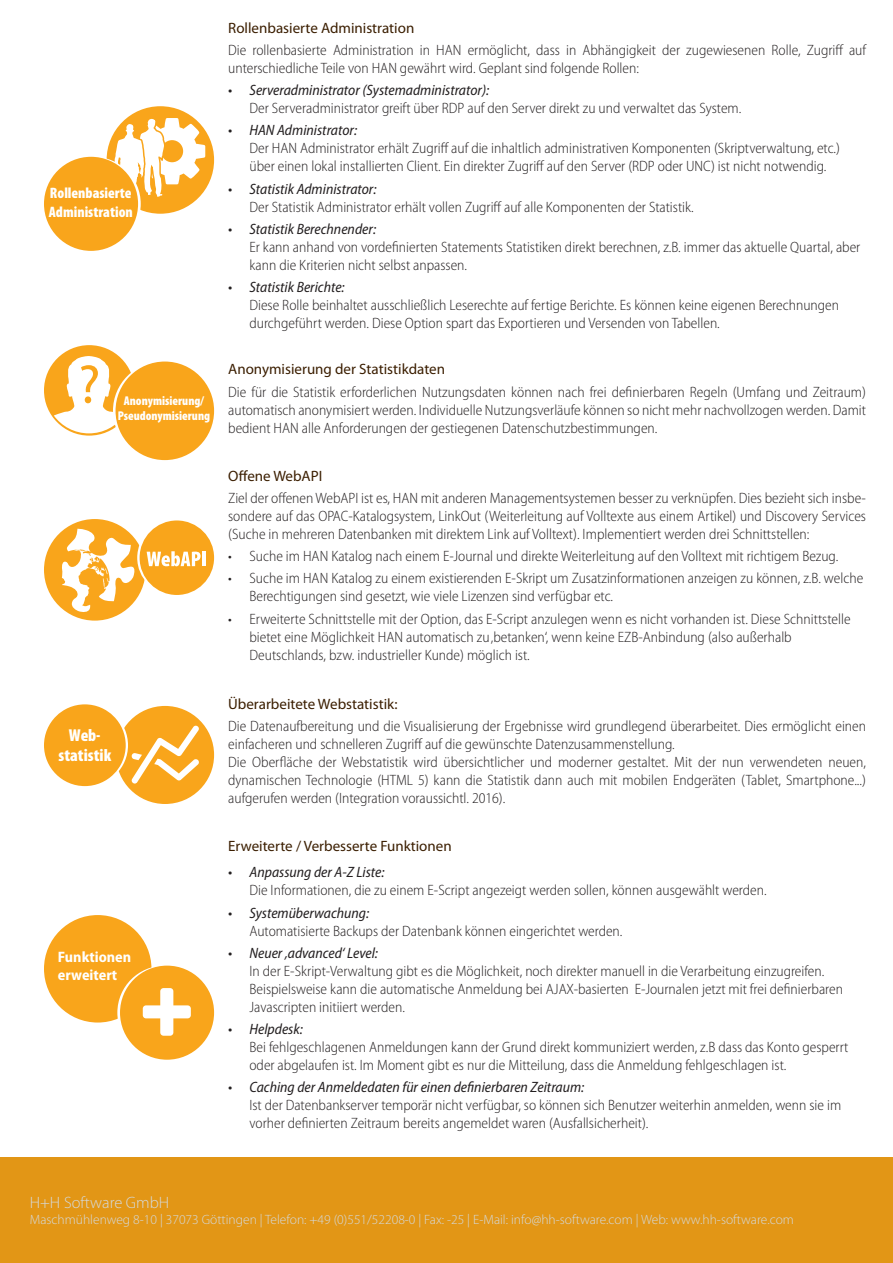
<style>
.page{position:relative;width:893px;height:1263px;background:#fff}
.page>*{position:absolute;margin:0;border:0;box-sizing:border-box;transform-origin:0 0}
.t1{font:900 condensed 17.25px/20.7px "Myriad Pro";color:#fff;text-align:center}
.t2{font:300 16.5px "Myriad Pro";color:#d4dade}
.t3{font:900 condensed 15.15px/18.1px "Myriad Pro";color:#fff}
.t4{font:700 semi-condensed 15.15px/18.1px "Myriad Pro";color:#fff}
.t5{font:300 semi-condensed 15px/18px "Myriad Pro";color:#231f20}
.t6{font:italic semi-condensed 15px "Myriad Pro";color:#231f20}
.t7{font:15px "Myriad Pro";color:#3b1e00}
.t8{font:300 13.5px "Myriad Pro";color:#d4dade}
.t9{font:900 condensed 12.75px/15.3px "Myriad Pro";color:#fff;text-align:center}
</style>
<div class="page">
<div style="left:0;top:1157px;width:893px;height:106px;background:#e29616"></div>
<div style="left:107px;top:106px;width:107px;height:108px;background:#f9a51b;border-radius:50%"></div>
<svg style="left:111px;top:117px;width:94px;height:95px"></svg>
<svg style="left:47px;top:157px;width:94px;height:94px"></svg>
<div style="left:44px;top:157px;width:94px;height:94px;background:#f9a51b;border-radius:50%"></div>
<div style="left:116px;top:706px;width:98px;height:98px;background:#f9a51b;border-radius:50%"></div>
<svg style="left:131px;top:725px;width:68px;height:58px"></svg>
<svg style="left:46px;top:704px;width:82px;height:82px"></svg>
<div style="left:44px;top:704px;width:82px;height:82px;background:#f9a51b;border-radius:50%"></div>
<div style="left:44px;top:345px;width:90px;height:91px;background:#f9a51b;border-radius:50%"></div>
<svg style="left:54px;top:356px;width:70px;height:77px"></svg>
<svg style="left:113px;top:361px;width:98px;height:99px"></svg>
<div style="left:116px;top:361px;width:98px;height:99px;background:#f9a51b;border-radius:50%"></div>
<div style="left:44px;top:519px;width:102px;height:102px;background:#f9a51b;border-radius:50%"></div>
<svg style="left:61px;top:528px;width:74px;height:85px"></svg>
<svg style="left:137px;top:520px;width:75px;height:75px"></svg>
<div style="left:140px;top:520px;width:74px;height:75px;background:#f9a51b;border-radius:50%"></div>
<svg style="left:147px;top:551px;width:54px;height:15px"></svg>
<hr style="left:202px;top:552px;width:4px;height:14px;background:#fff">
<div style="left:44px;top:915px;width:107px;height:107px;background:#f9a51b;border-radius:50%"></div>
<svg style="left:117px;top:966px;width:94px;height:93px"></svg>
<div style="left:120px;top:966px;width:94px;height:93px;background:#f9a51b;border-radius:50%"></div>
<p class="t3" style="left:49px;top:184px;width:85px">Rollenbasierte<br>Administration</p>
<p class="t9" style="left:118px;top:393px;width:94px">Anonymisierung/<br>Pseudonymisierung</p>
<p class="t1" style="left:59px;top:725px;width:54px">Web&shy;statistik</p>
<p class="t4" style="left:58px;top:948px;width:75px">Funktionen erweitert</p>
<p class="t7" style="left:228px;top:19px;width:188px">Rollenbasierte Administration</p>
<p class="t5" style="left:228px;top:41px;width:639px">Die rollenbasierte Administration in HAN ermöglicht, dass in Abhängigkeit der zugewiesenen Rolle, Zugriff auf unterschiedliche Teile von HAN gewährt wird. Geplant sind folgende Rollen:</p>
<p class="t6" style="left:228px;top:82px;width:263px">• Serveradministrator (Systemadministrator):</p>
<p class="t5" style="left:249px;top:99px;width:493px">Der Serveradministrator greift über RDP auf den Server direkt zu und verwaltet das System.</p>
<p class="t6" style="left:228px;top:122px;width:130px">• HAN Administrator:</p>
<p class="t5" style="left:249px;top:140px;width:592px">Der HAN Administrator erhält Zugriff auf die inhaltlich administrativen Komponenten (Skriptverwaltung, etc.) über einen lokal installierten Client. Ein direkter Zugriff auf den Server (RDP oder UNC) ist nicht notwendig.</p>
<p class="t6" style="left:228px;top:180px;width:150px">• Statistik Administrator:</p>
<p class="t5" style="left:249px;top:198px;width:446px">Der Statistik Administrator erhält vollen Zugriff auf alle Komponenten der Statistik.</p>
<p class="t6" style="left:228px;top:221px;width:149px">• Statistik Berechnender:</p>
<p class="t5" style="left:249px;top:238px;width:612px">Er kann anhand von vordefinierten Statements Statistiken direkt berechnen, z.B. immer das aktuelle Quartal, aber kann die Kriterien nicht selbst anpassen.</p>
<p class="t6" style="left:228px;top:279px;width:118px">• Statistik Berichte:</p>
<p class="t5" style="left:249px;top:296px;width:591px">Diese Rolle beinhaltet ausschließlich Leserechte auf fertige Berichte. Es können keine eigenen Berechnungen durchgeführt werden. Diese Option spart das Exportieren und Versenden von Tabellen.</p>
<p class="t7" style="left:228px;top:361px;width:218px">Anonymisierung der Statistikdaten</p>
<p class="t5" style="left:228px;top:383px;width:639px;text-align:justify">Die für die Statistik erforderlichen Nutzungsdaten können nach frei definierbaren Regeln (Umfang und Zeitraum) automatisch anonymisiert werden. Individuelle Nutzungsverläufe können so nicht mehr nachvollzogen werden. Damit bedient HAN alle Anforderungen der gestiegenen Datenschutzbestimmungen.</p>
<p class="t7" style="left:228px;top:467px;width:96px">Offene WebAPI</p>
<p class="t5" style="left:228px;top:489px;width:639px;text-align:justify">Ziel der offenen WebAPI ist es, HAN mit anderen Managementsystemen besser zu verknüpfen. Dies bezieht sich insbe&shy;sondere auf das OPAC-Katalogsystem, LinkOut (Weiterleitung auf Volltexte aus einem Artikel) und Discovery Services (Suche in mehreren Datenbanken mit direktem Link auf Volltext). Implementiert werden drei Schnittstellen:</p>
<p class="t5" style="left:228px;top:547px;width:612px">• Suche im HAN Katalog nach einem E-Journal und direkte Weiterleitung auf den Volltext mit richtigem Bezug.</p>
<p class="t5" style="left:249px;top:570px;width:615px;text-indent:-21px">• Suche im HAN Katalog zu einem existierenden E-Skript um Zusatzinformationen anzeigen zu können, z.B. welche<br>Berechtigungen sind gesetzt, wie viele Lizenzen sind verfügbar etc.</p>
<p class="t5" style="left:249px;top:610px;width:603px;text-indent:-21px">• Erweiterte Schnittstelle mit der Option, das E-Script anzulegen wenn es nicht vorhanden ist. Diese Schnittstelle bietet eine Möglichkeit HAN automatisch zu ‚betanken‘, wenn keine EZB-Anbindung (also außerhalb<br>Deutschlands, bzw. industrieller Kunde) möglich ist.</p>
<p class="t7" style="left:228px;top:695px;width:171px">Überarbeitete Webstatistik:</p>
<p class="t5" style="left:228px;top:717px;width:639px">Die Datenaufbereitung und die Visualisierung der Ergebnisse wird grundlegend überarbeitet. Dies ermöglicht einen einfacheren und schnelleren Zugriff auf die gewünschte Datenzusammenstellung.<br>Die Oberfläche der Webstatistik wird übersichtlicher und moderner gestaltet. Mit der nun verwendeten neuen, dynamischen Technologie (HTML 5) kann die Statistik dann auch mit mobilen Endgeräten (Tablet, Smartphone...) aufgerufen werden (Integration voraussichtl. 2016).</p>
<p class="t7" style="left:228px;top:838px;width:225px">Erweiterte / Verbesserte Funktionen</p>
<p class="t6" style="left:228px;top:864px;width:158px">• Anpassung der A-Z Liste:</p>
<p class="t5" style="left:249px;top:882px;width:519px">Die Informationen, die zu einem E-Script angezeigt werden sollen, können ausgewählt werden.</p>
<p class="t6" style="left:228px;top:904px;width:142px">• Systemüberwachung:</p>
<p class="t5" style="left:249px;top:922px;width:375px">Automatisierte Backups der Datenbank können eingerichtet werden.</p>
<p class="t6" style="left:228px;top:945px;width:151px">• Neuer ‚advanced‘ Level:</p>
<p class="t5" style="left:249px;top:962px;width:595px">In der E-Skript-Verwaltung gibt es die Möglichkeit, noch direkter manuell in die Verarbeitung einzugreifen.<br>Beispielsweise kann die automatische Anmeldung bei AJAX-basierten E-Journalen jetzt mit frei definierbaren<br>Javascripten initiiert werden.</p>
<p class="t6" style="left:228px;top:1021px;width:76px">• Helpdesk:</p>
<p class="t5" style="left:249px;top:1038px;width:600px">Bei fehlgeschlagenen Anmeldungen kann der Grund direkt kommuniziert werden, z.B dass das Konto gesperrt oder abgelaufen ist. Im Moment gibt es nur die Mitteilung, dass die Anmeldung fehlgeschlagen ist.</p>
<p class="t6" style="left:228px;top:1079px;width:358px">• Caching der Anmeldedaten für einen definierbaren Zeitraum:</p>
<p class="t5" style="left:249px;top:1097px;width:593px">Ist der Datenbankserver temporär nicht verfügbar, so können sich Benutzer weiterhin anmelden, wenn sie im vorher definierten Zeitraum bereits angemeldet waren (Ausfallsicherheit).</p>
<p class="t2" style="left:30px;top:1193px;width:141px">H+H Software GmbH</p>
<p class="t8" style="left:30px;top:1212px;width:766px">Maschmühlenweg 8-10 | 37073 Göttingen | Telefon: +49 (0)551/52208-0 | Fax: -25 | E-Mail: info@hh-software.com | Web: www.hh-software.com</p>
</div>
